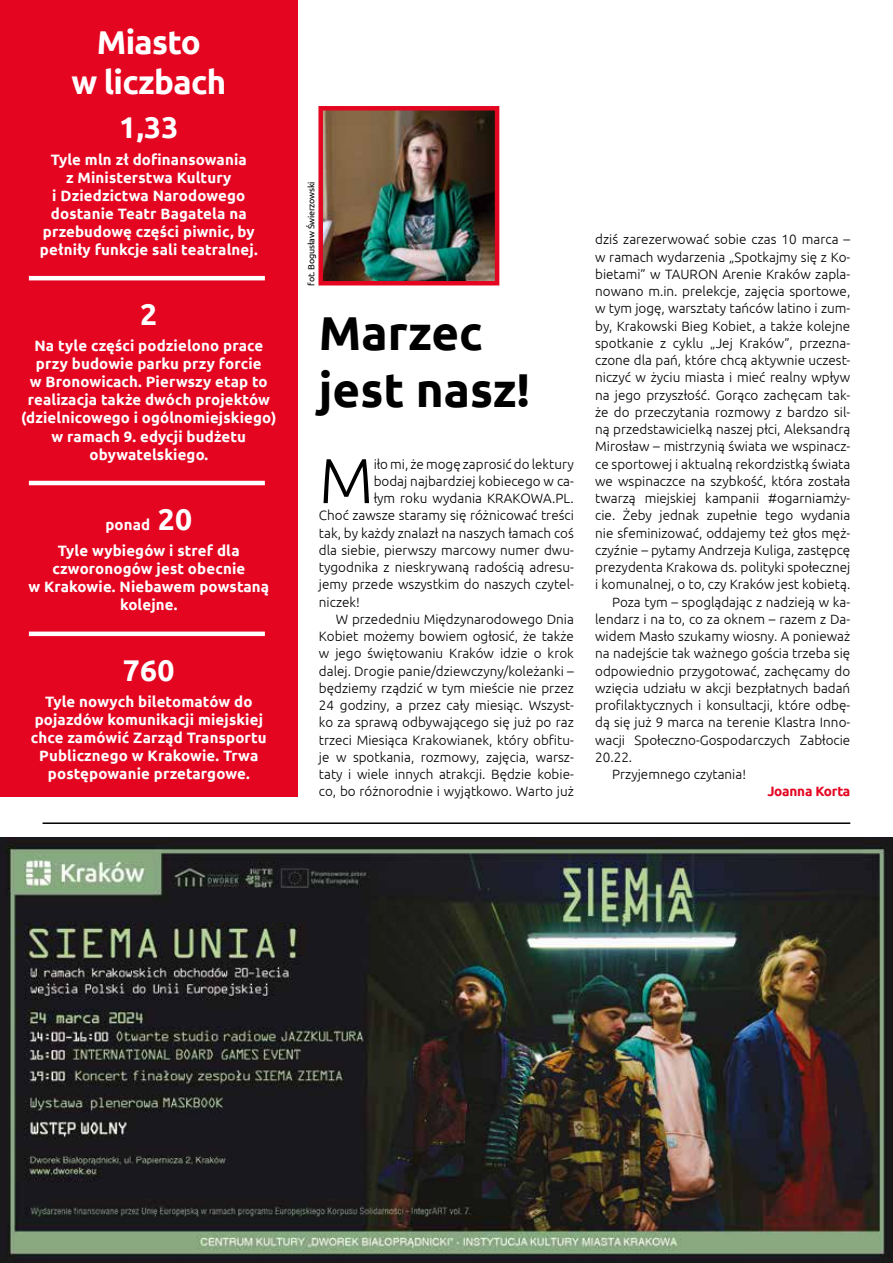
<style>
.page{position:relative;width:893px;height:1263px;background:#fff}
.page>*{position:absolute;margin:0;border:0;box-sizing:border-box;transform-origin:0 0}
.t1{font:300 63.3px "Ubuntu";color:#000}
.t2{font:700 47.55px/57px "Ubuntu";color:#000}
.t3{font:700 33px/39.6px "Ubuntu";letter-spacing:-.02em;color:#fff;text-align:center}
.t4{font:700 30px "Ubuntu";color:#fff}
.t5{font:700 15px/18px "Ubuntu";letter-spacing:.01em;color:#fff;text-align:center}
.t6{font:300 13.5px "Ubuntu";color:#000}
.t7{font:700 13.5px "Ubuntu";letter-spacing:-.015em;color:#e40521}
.t8{font:9px "Ubuntu";letter-spacing:-.02em;color:#000}
.s1{font-size:30px}
</style>
<div class="page">
<div style="left:0;top:0;width:298px;height:796px;background:#e40521"></div>
<hr style="left:29px;top:276px;width:236px;height:4px;background:#fff">
<hr style="left:29px;top:481px;width:236px;height:4px;background:#fff">
<hr style="left:29px;top:632px;width:236px;height:4px;background:#fff">
<img style="left:323px;top:111px;width:171px;height:169px">
<div style="left:318px;top:106px;width:181px;height:179px;border:4px solid #e40521"></div>
<hr style="left:43px;top:822px;width:807px;height:2px;background:#000">
<img style="left:0;top:838px;width:893px;height:425px">
<h3 class="t3" style="left:71px;top:22px;width:156px">Miasto<br>w liczbach</h3>
<h3 class="t4" style="left:119px;top:109px;width:61px">1,33</h3>
<p class="t5" style="left:40px;top:150px;width:219px">Tyle mln zł dofinansowania<br>z Ministerstwa Kultury<br>i Dziedzictwa Narodowego dostanie Teatr Bagatela na przebudowę części piwnic, by pełniły funkcje sali teatralnej.</p>
<h3 class="t4" style="left:140px;top:296px;width:19px">2</h3>
<p class="t5" style="left:21px;top:337px;width:257px">Na tyle części podzielono prace przy budowie parku przy forcie<br>w Bronowicach. Pierwszy etap to realizacja także dwóch projektów (dzielnicowego i ogólnomiejskiego) w ramach 9. edycji budżetu obywatelskiego.</p>
<p class="t5" style="left:58px;top:511px;width:183px;line-height:26.5px">ponad <span class="s1">20<br></span>Tyle wybiegów i stref dla</p>
<p class="t5" style="left:28px;top:560px;width:242px">czworonogów jest obecnie<br>w Krakowie. Niebawem powstaną kolejne.</p>
<h3 class="t4" style="left:123px;top:652px;width:53px">760</h3>
<p class="t5" style="left:31px;top:692px;width:237px">Tyle nowych biletomatów do pojazdów komunikacji miejskiej chce zamówić Zarząd Transportu<br>Publicznego w Krakowie. Trwa postępowanie przetargowe.</p>
<p class="t8" style="left:306px;top:285px;width:105px;rotate:-90deg">fot. Bogusław Świerzowski</p>
<h2 class="t2" style="left:319px;top:303px;width:213px">Marzec jest nasz!</h2>
<h1 class="t1" style="left:319px;top:442px;width:56px">M</h1>
<p class="t6" style="left:374px;top:456px;width:202px">iło mi, że mogę zaprosić do lektury</p>
<p class="t6" style="left:374px;top:473px;width:202px">bodaj najbardziej kobiecego w ca-</p>
<p class="t6" style="left:374px;top:490px;width:202px">łym roku wydania KRAKOWA.PL.</p>
<p class="t6" style="left:319px;top:507px;width:256px">Choć zawsze staramy się różnicować treści</p>
<p class="t6" style="left:319px;top:525px;width:256px">tak, by każdy znalazł na naszych łamach coś</p>
<p class="t6" style="left:319px;top:542px;width:256px">dla siebie, pierwszy marcowy numer dwu-</p>
<p class="t6" style="left:319px;top:559px;width:256px">tygodnika z nieskrywaną radością adresu-</p>
<p class="t6" style="left:319px;top:576px;width:256px">jemy przede wszystkim do naszych czytel-</p>
<p class="t6" style="left:319px;top:594px;width:42px">niczek!</p>
<p class="t6" style="left:336px;top:611px;width:239px">W przededniu Międzynarodowego Dnia</p>
<p class="t6" style="left:319px;top:628px;width:256px">Kobiet możemy bowiem ogłosić, że także</p>
<p class="t6" style="left:319px;top:645px;width:256px">w jego świętowaniu Kraków idzie o krok</p>
<p class="t6" style="left:319px;top:663px;width:256px">dalej. Drogie panie/dziewczyny/koleżanki –</p>
<p class="t6" style="left:319px;top:680px;width:256px">będziemy rządzić w tym mieście nie przez</p>
<p class="t6" style="left:319px;top:697px;width:256px">24 godziny, a przez cały miesiąc. Wszyst-</p>
<p class="t6" style="left:319px;top:714px;width:256px">ko za sprawą odbywającego się już po raz</p>
<p class="t6" style="left:319px;top:732px;width:256px">trzeci Miesiąca Krakowianek, który obfitu-</p>
<p class="t6" style="left:319px;top:749px;width:256px">je w spotkania, rozmowy, zajęcia, warsz-</p>
<p class="t6" style="left:319px;top:766px;width:256px">taty i wiele innych atrakcji. Będzie kobie-</p>
<p class="t6" style="left:319px;top:783px;width:256px">co, bo różnorodnie i wyjątkowo. Warto już</p>
<p class="t6" style="left:595px;top:231px;width:257px">dziś zarezerwować sobie czas 10 marca –</p>
<p class="t6" style="left:595px;top:249px;width:257px">w ramach wydarzenia „Spotkajmy się z Ko-</p>
<p class="t6" style="left:595px;top:266px;width:257px">bietami” w TAURON Arenie Kraków zapla-</p>
<p class="t6" style="left:595px;top:283px;width:257px">nowano m.in. prelekcje, zajęcia sportowe,</p>
<p class="t6" style="left:595px;top:300px;width:257px">w tym jogę, warsztaty tańców latino i zum-</p>
<p class="t6" style="left:595px;top:318px;width:257px">by, Krakowski Bieg Kobiet, a także kolejne</p>
<p class="t6" style="left:595px;top:335px;width:257px">spotkanie z cyklu „Jej Kraków”, przezna-</p>
<p class="t6" style="left:595px;top:352px;width:257px">czone dla pań, które chcą aktywnie uczest-</p>
<p class="t6" style="left:595px;top:369px;width:257px">niczyć w życiu miasta i mieć realny wpływ</p>
<p class="t6" style="left:595px;top:387px;width:257px">na jego przyszłość. Gorąco zachęcam tak-</p>
<p class="t6" style="left:595px;top:404px;width:257px">że do przeczytania rozmowy z bardzo sil-</p>
<p class="t6" style="left:595px;top:421px;width:257px">ną przedstawicielką naszej płci, Aleksandrą</p>
<p class="t6" style="left:595px;top:438px;width:257px">Mirosław – mistrzynią świata we wspinacz-</p>
<p class="t6" style="left:595px;top:456px;width:257px">ce sportowej i aktualną rekordzistką świata</p>
<p class="t6" style="left:595px;top:473px;width:257px">we wspinaczce na szybkość, która została</p>
<p class="t6" style="left:595px;top:490px;width:257px">twarzą miejskiej kampanii #ogarniamży-</p>
<p class="t6" style="left:595px;top:507px;width:257px">cie. Żeby jednak zupełnie tego wydania</p>
<p class="t6" style="left:595px;top:525px;width:257px">nie sfeminizować, oddajemy też głos męż-</p>
<p class="t6" style="left:595px;top:542px;width:257px">czyźnie – pytamy Andrzeja Kuliga, zastępcę</p>
<p class="t6" style="left:595px;top:559px;width:257px">prezydenta Krakowa ds. polityki społecznej</p>
<p class="t6" style="left:595px;top:576px;width:257px">i komunalnej, o to, czy Kraków jest kobietą.</p>
<p class="t6" style="left:612px;top:594px;width:240px">Poza tym – spoglądając z nadzieją w ka-</p>
<p class="t6" style="left:595px;top:611px;width:257px">lendarz i na to, co za oknem – razem z Da-</p>
<p class="t6" style="left:595px;top:628px;width:257px">widem Masło szukamy wiosny. A ponieważ</p>
<p class="t6" style="left:595px;top:645px;width:257px">na nadejście tak ważnego gościa trzeba się</p>
<p class="t6" style="left:595px;top:663px;width:257px">odpowiednio przygotować, zachęcamy do</p>
<p class="t6" style="left:595px;top:680px;width:257px">wzięcia udziału w akcji bezpłatnych badań</p>
<p class="t6" style="left:595px;top:697px;width:257px">profilaktycznych i konsultacji, które odbę-</p>
<p class="t6" style="left:595px;top:714px;width:257px">dą się już 9 marca na terenie Klastra Inno-</p>
<p class="t6" style="left:595px;top:732px;width:257px">wacji Społeczno-Gospodarczych Zabłocie</p>
<p class="t6" style="left:595px;top:749px;width:39px">20.22.</p>
<p class="t6" style="left:612px;top:766px;width:135px">Przyjemnego czytania!</p>
<p class="t7" style="left:767px;top:783px;width:84px">Joanna Korta</p>
</div>
